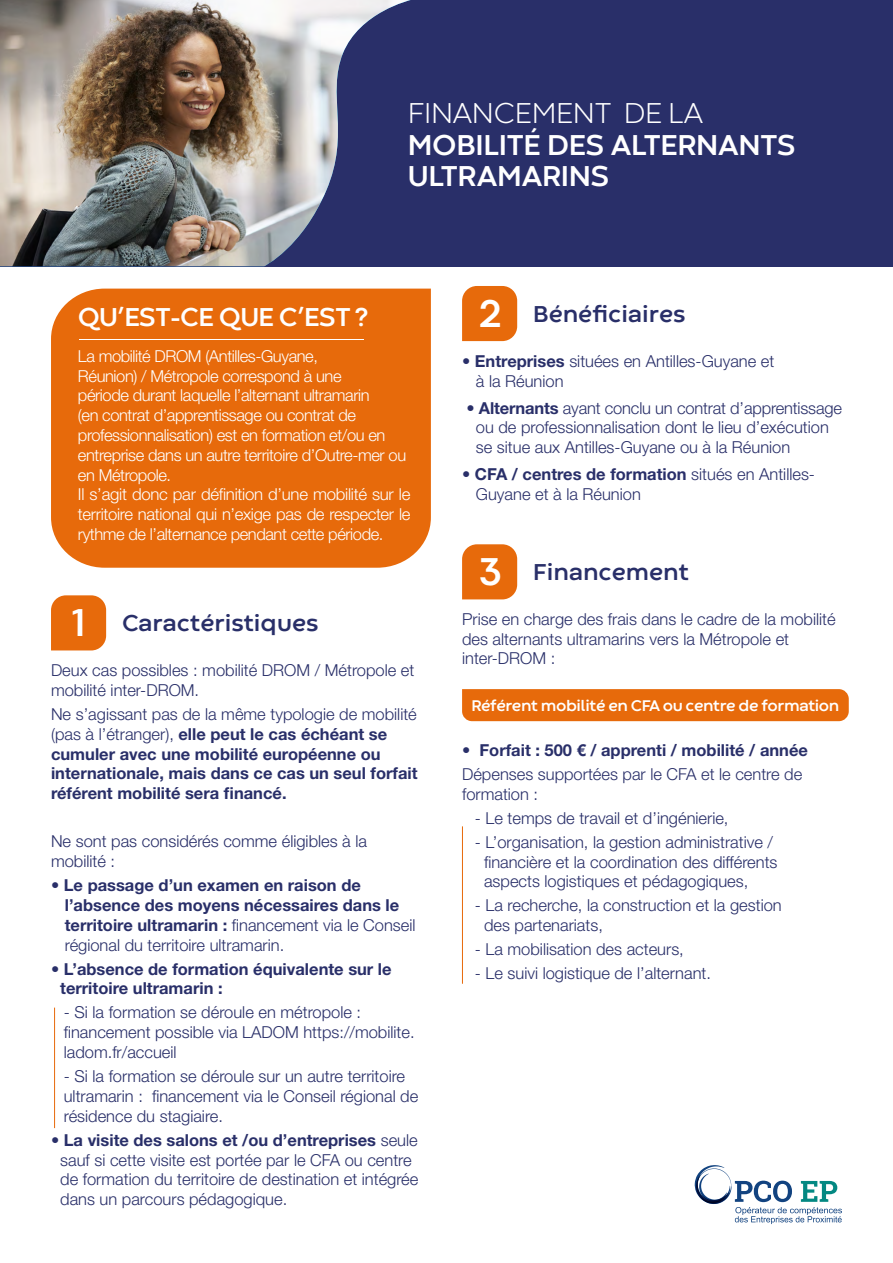
<style>
.page{position:relative;width:893px;height:1263px;background:#fff}
.page>*{position:absolute;margin:0;border:0;box-sizing:border-box;transform-origin:0 0}
.t1{font:700 40.5px "Codec Warm";color:#fff}
.t2{font:700 30px/31.5px "Codec Warm";letter-spacing:-.01em;color:#fff}
.t3{font:300 30px "Codec Warm";letter-spacing:-.01em;color:#fff}
.t4{font:700 27px "Codec Warm";letter-spacing:-.025em;color:#fff}
.t5{font:700 24px "Codec Warm";color:#292f69}
.t6{font:300 16.5px/19.8px "Helvetica Neue LT Std";color:#292f69}
.t7{font:700 16.5px/19.8px "Helvetica Neue LT Std";color:#292f69}
.t8{font:300 16.5px/19.8px "Helvetica Neue LT Std";letter-spacing:-.025em;color:#fff}
.t9{font:700 16.2px "Codec Warm";letter-spacing:-.025em;color:#fff}
.s1{font-weight:300}
.s2{font-weight:700}
</style>
<div class="page">
<div style="left:51px;top:595px;width:55px;height:55px;background:#e76a0b"></div>
<div style="left:462px;top:286px;width:55px;height:55px;background:#e76a0b"></div>
<svg style="left:462px;top:544px;width:55px;height:55px"></svg>
<div style="left:51px;top:289px;width:380px;height:279px;background:#e76a0b"></div>
<hr style="left:80px;top:339px;width:284px;height:1px;background:#fff">
<div style="left:0;top:0;width:893px;height:266px;background:#292f69"></div>
<img style="left:0;top:0;width:411px;height:266px">
<svg style="left:695px;top:1165px;width:147px;height:59px"></svg>
<hr style="left:54px;top:1007px;width:1px;height:121px;background:#e76a0b">
<hr style="left:462px;top:826px;width:1px;height:158px;background:#e76a0b">
<div style="left:462px;top:689px;width:387px;height:32px;background:#e76a0b"></div>
<h2 class="t3" style="left:408px;top:96px;width:297px">FINANCEMENT DE LA</h2>
<h2 class="t2" style="left:408px;top:131px;width:390px">MOBILITÉ DES ALTERNANTS<br>ULTRAMARINS</h2>
<h3 class="t4" style="left:78px;top:300px;width:292px">QU’EST-CE QUE C’EST ?</h3>
<p class="t8" style="left:78px;top:346px;width:334px">La mobilité DROM (Antilles-Guyane,<br>Réunion) / Métropole correspond à une<br>période durant laquelle l’alternant ultramarin<br>(en contrat d’apprentissage ou contrat de professionnalisation) est en formation et/ou en entreprise dans un autre territoire d’Outre-mer ou en Métropole.<br>Il s’agit donc par définition d’une mobilité sur le territoire national qui n’exige pas de respecter le rythme de l’alternance pendant cette période.</p>
<h1 class="t1" style="left:71px;top:598px;width:16px">1</h1>
<h3 class="t5" style="left:122px;top:608px;width:198px">Caractéristiques</h3>
<p class="t6" style="left:51px;top:660px;width:365px">Deux cas possibles : mobilité DROM / Métropole et mobilité inter-DROM.</p>
<p class="t7" style="left:51px;top:704px;width:368px"><span class="s1">Ne s’agissant pas de la même typologie de mobilité (pas à l’étranger),</span> elle peut le cas échéant se cumuler avec une mobilité européenne ou internationale, mais dans ce cas un seul forfait référent mobilité sera financé.</p>
<p class="t6" style="left:51px;top:831px;width:318px">Ne sont pas considérés comme éligibles à la mobilité :</p>
<p class="t7" style="left:65px;top:875px;width:352px;text-indent:-14px"><span class="s1">•</span> Le passage d’un examen en raison de l’absence des moyens nécessaires dans le territoire ultramarin : <span class="s1">financement via le Conseil régional du territoire ultramarin.</span></p>
<p class="t7" style="left:60px;top:958px;width:333px;text-indent:-9px"><span class="s1">•</span> L’absence de formation équivalente sur le territoire ultramarin :</p>
<p class="t6" style="left:64px;top:1002px;width:352px">- Si la formation se déroule en métropole : financement possible via LADOM https://mobilite. ladom.fr/accueil</p>
<p class="t6" style="left:64px;top:1066px;width:356px">- Si la formation se déroule sur un autre territoire ultramarin : financement via le Conseil régional de résidence du stagiaire.</p>
<p class="t6" style="left:60px;top:1130px;width:360px;text-indent:-9px">• <span class="s2">La visite des salons et /ou d’entreprises</span> seule sauf si cette visite est portée par le CFA ou centre de formation du territoire de destination et intégrée dans un parcours pédagogique.</p>
<h1 class="t1" style="left:478px;top:288px;width:25px">2</h1>
<h3 class="t5" style="left:533px;top:299px;width:153px">Bénéficiaires</h3>
<p class="t6" style="left:476px;top:351px;width:300px;text-indent:-14px">• <span class="s2">Entreprises</span> situées en Antilles-Guyane et à la Réunion</p>
<p class="t6" style="left:476px;top:397px;width:368px;text-indent:-9px">• <span class="s2">Alternants</span> ayant conclu un contrat d’apprentissage ou de professionnalisation dont le lieu d’exécution se situe aux Antilles-Guyane ou à la Réunion</p>
<p class="t6" style="left:476px;top:464px;width:341px;text-indent:-14px">• <span class="s2">CFA / centres de formation</span> situés en Antilles-<br>Guyane et à la Réunion</p>
<h1 class="t1" style="left:479px;top:547px;width:24px">3</h1>
<h3 class="t5" style="left:533px;top:557px;width:157px">Financement</h3>
<p class="t6" style="left:462px;top:609px;width:375px">Prise en charge des frais dans le cadre de la mobilité des alternants ultramarins vers la Métropole et inter-DROM :</p>
<p class="t9" style="left:471px;top:695px;width:369px">Référent mobilité en CFA ou centre de formation</p>
<p class="t6" style="left:462px;top:737px;width:347px;line-height:24px">• <span class="s2">Forfait : 500 € / apprenti / mobilité / année<br></span>Dépenses supportées par le CFA et le centre de</p>
<p class="t6" style="left:462px;top:783px;width:78px">formation :</p>
<p class="t6" style="left:475px;top:807px;width:255px">- Le temps de travail et d’ingénierie,</p>
<p class="t6" style="left:484px;top:832px;width:295px;text-indent:-9px">- L’organisation, la gestion administrative / financière et la coordination des différents aspects logistiques et pédagogiques,</p>
<p class="t6" style="left:484px;top:895px;width:299px;text-indent:-9px">- La recherche, la construction et la gestion des partenariats,</p>
<p class="t6" style="left:475px;top:939px;width:211px">- La mobilisation des acteurs,</p>
<p class="t6" style="left:475px;top:963px;width:238px">- Le suivi logistique de l’alternant.</p>
</div>
